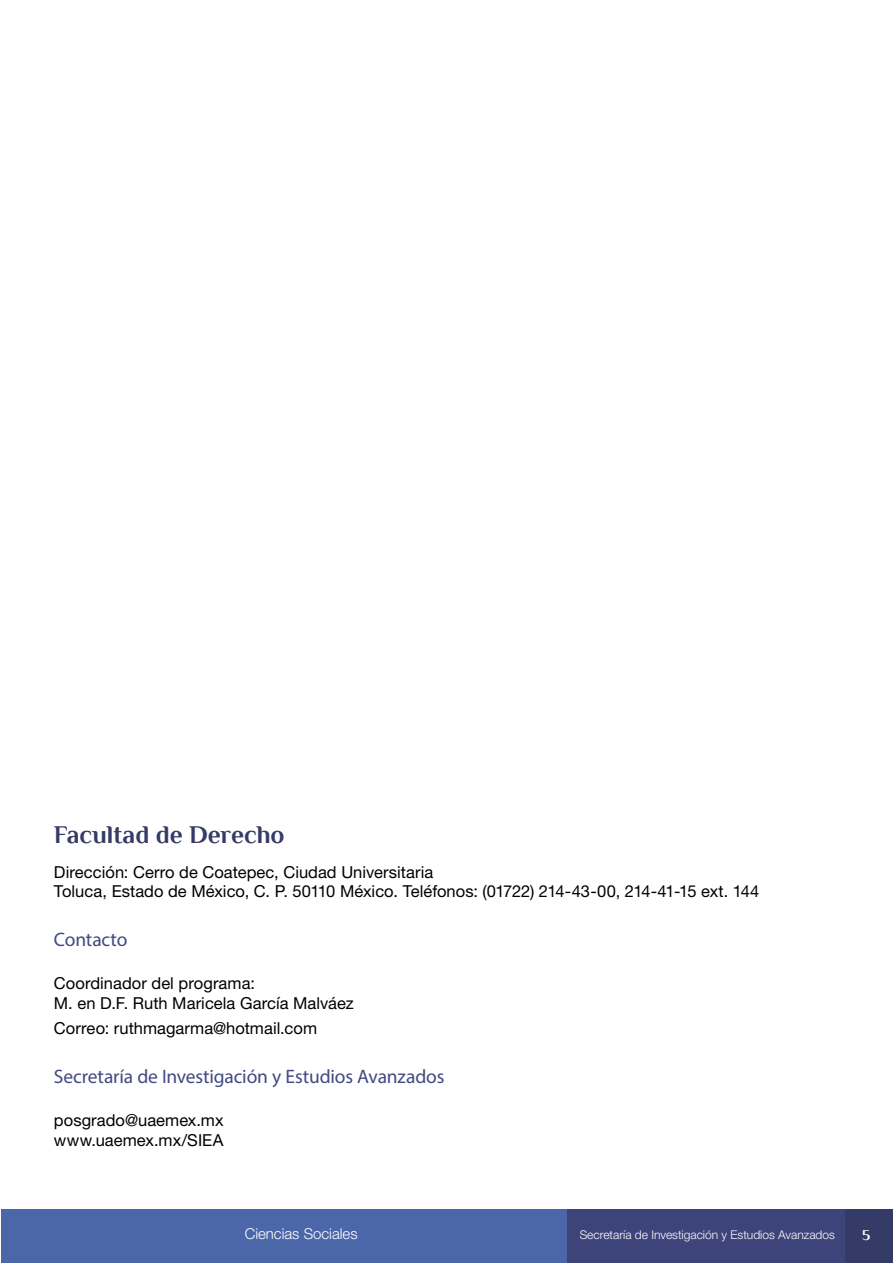
<style>
.page{position:relative;width:893px;height:1263px;background:#fff}
.page>*{position:absolute;margin:0;border:0;box-sizing:border-box;transform-origin:0 0}
.t1{font:700 25.5px "Philosopher";color:#353b67}
.t2{font:19.5px "Myriad Pro";letter-spacing:-.01em;color:#414a82}
.t3{font:16.5px/19.8px "Helvetica Neue LT Pro";color:#000}
.t4{font:300 15px "Helvetica Neue LT Pro";color:#fff}
.t5{font:700 15px "Philosopher";color:#fff}
.t6{font:300 12px "Helvetica Neue LT Pro";color:#fff}
</style>
<div class="page">
<hr style="left:0;top:1209px;width:1px;height:54px;background:#4b66a9">
<div style="left:1px;top:1209px;width:566px;height:54px;background:#4b66a9"></div>
<div style="left:567px;top:1209px;width:278px;height:54px;background:#3c447a"></div>
<div style="left:845px;top:1209px;width:48px;height:54px;background:#353b67"></div>
<h1 class="t1" style="left:54px;top:821px;width:232px">Facultad de Derecho</h1>
<p class="t3" style="left:54px;top:861px;width:707px">Dirección: Cerro de Coatepec, Ciudad Universitaria<br>Toluca, Estado de México, C. P. 50110 México. Teléfonos: (01722) 214-43-00, 214-41-15 ext. 144</p>
<p class="t2" style="left:54px;top:927px;width:75px">Contacto</p>
<p class="t3" style="left:54px;top:973px;width:301px">Coordinador del programa:<br>M. en D.F. Ruth Maricela García Malváez</p>
<p class="t3" style="left:54px;top:1018px;width:265px">Correo: ruthmagarma@hotmail.com</p>
<p class="t2" style="left:54px;top:1064px;width:392px">Secretaría de Investigación y Estudios Avanzados</p>
<p class="t3" style="left:54px;top:1110px;width:171px">posgrado@uaemex.mx www.uaemex.mx/SIEA</p>
<p class="t4" style="left:245px;top:1224px;width:114px">Ciencias Sociales</p>
<p class="t6" style="left:580px;top:1227px;width:257px">Secretaría de Investigación y Estudios Avanzados</p>
<p class="t5" style="left:862px;top:1227px;width:10px">5</p>
</div>
